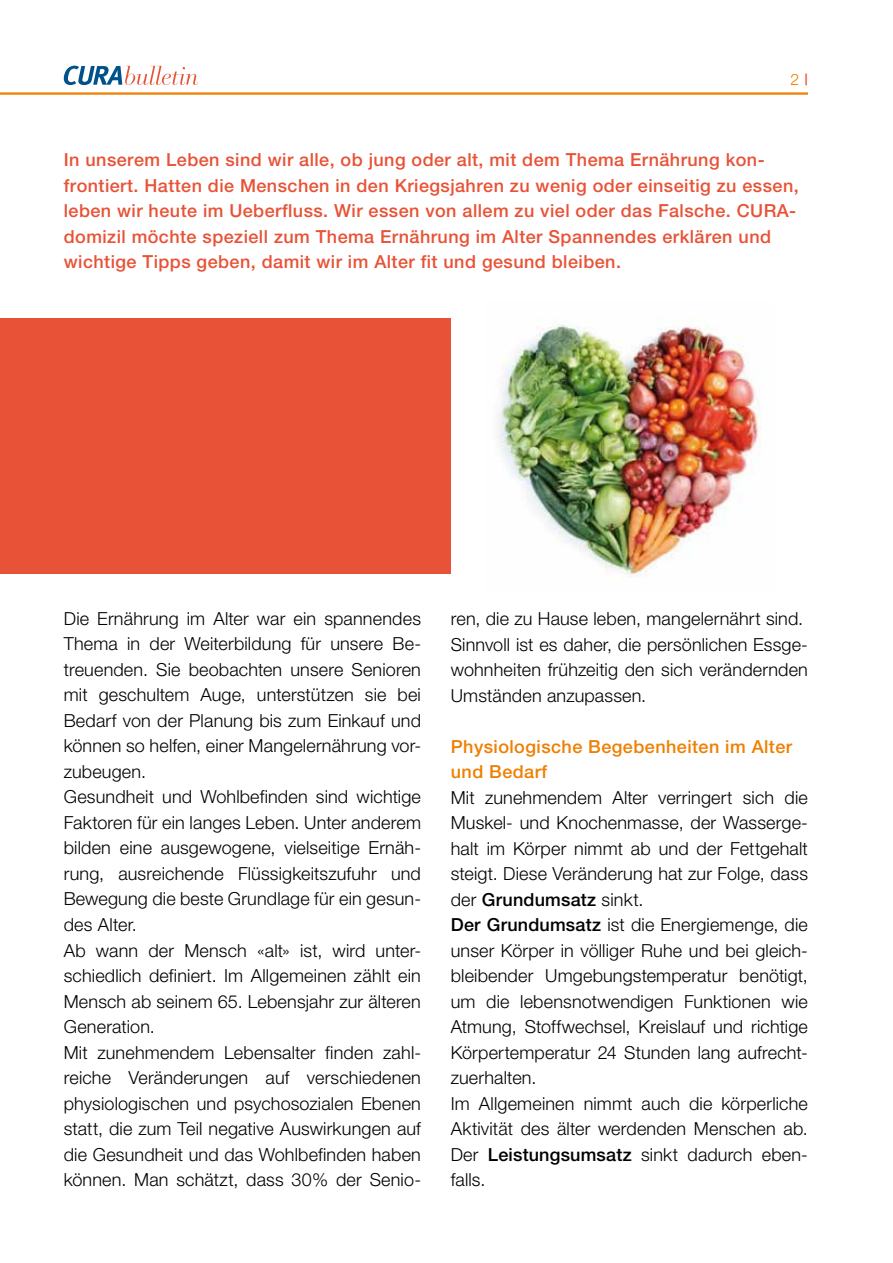
<style>
.page{position:relative;width:893px;height:1263px;background:#fff}
.page>*{position:absolute;margin:0;border:0;box-sizing:border-box;transform-origin:0 0}
.t1{font:300 18px/25.5px "Helvetica Neue";letter-spacing:.01em;color:#000}
.t2{font:500 18px/25.5px "Helvetica Neue";letter-spacing:.025em;color:#e85236}
.t3{font:500 18px/25.5px "Helvetica Neue";letter-spacing:.025em;color:#ee7f00}
.t4{font:300 15.75px "Helvetica Neue";color:#ee7f00}
.s1{font-weight:500;font-stretch:condensed;color:#e85236}
.s2{font-weight:500}
</style>
<div class="page">
<hr style="left:0;top:92px;width:808px;height:3px;background:#ee7f00">
<svg style="left:64px;top:66px;width:134px;height:19px"></svg>
<div style="left:0;top:319px;width:451px;height:255px;background:#e85236"></div>
<img style="left:498px;top:318px;width:263px;height:260px">
<p class="t4" style="left:790px;top:70px;width:19px">2 <span class="s1">|</span></p>
<p class="t2" style="left:64px;top:147px;width:736px">In unserem Leben sind wir alle, ob jung oder alt, mit dem Thema Ernährung kon&shy;frontiert. Hatten die Menschen in den Kriegsjahren zu wenig oder einseitig zu essen, leben wir heute im Ueberfluss. Wir essen von allem zu viel oder das Falsche. CURA&shy;domizil möchte speziell zum Thema Ernährung im Alter Spannendes erklären und wichtige Tipps geben, damit wir im Alter fit und gesund bleiben.</p>
<p class="t1" style="left:64px;top:605px;width:359px">Die Ernährung im Alter war ein spannendes Thema in der Weiterbildung für unsere Be&shy;treuenden. Sie beobachten unsere Senioren mit geschultem Auge, unterstützen sie bei Bedarf von der Planung bis zum Einkauf und können so helfen, einer Mangelernährung vor&shy;zubeugen.<br>Gesundheit und Wohlbefinden sind wichtige Faktoren für ein langes Leben. Unter anderem bilden eine ausgewogene, vielseitige Ernäh&shy;rung, ausreichende Flüssigkeitszufuhr und Bewegung die beste Grundlage für ein gesun&shy;des Alter.<br>Ab wann der Mensch «alt» ist, wird unter&shy;schiedlich definiert. Im Allgemeinen zählt ein Mensch ab seinem 65. Lebensjahr zur älteren Generation.<br>Mit zunehmendem Lebensalter finden zahl&shy;reiche Veränderungen auf verschiedenen physiologischen und psychosozialen Ebenen statt, die zum Teil negative Auswirkungen auf die Gesundheit und das Wohlbefinden haben können. Man schätzt, dass 30% der Senio-</p>
<p class="t1" style="left:451px;top:605px;width:359px">ren, die zu Hause leben, mangelernährt sind.<br>Sinnvoll ist es daher, die persönlichen Essge&shy;wohnheiten frühzeitig den sich verändernden Umständen anzupassen.</p>
<p class="t3" style="left:451px;top:733px;width:343px">Physiologische Begebenheiten im Alter und Bedarf</p>
<p class="t1" style="left:451px;top:784px;width:359px">Mit zunehmendem Alter verringert sich die Muskel- und Knochenmasse, der Wasserge&shy;halt im Körper nimmt ab und der Fettgehalt steigt. Diese Veränderung hat zur Folge, dass der <span class="s2">Grundumsatz</span> sinkt.<br><span class="s2">Der Grundumsatz</span> ist die Energiemenge, die unser Körper in völliger Ruhe und bei gleich&shy;bleibender Umgebungstemperatur benötigt, um die lebensnotwendigen Funktionen wie Atmung, Stoffwechsel, Kreislauf und richtige Körpertemperatur 24 Stunden lang aufrecht&shy;zuerhalten.<br>Im Allgemeinen nimmt auch die körperliche Aktivität des älter werdenden Menschen ab.<br>Der <span class="s2">Leistungsumsatz</span> sinkt dadurch eben&shy;falls.</p>
</div>
